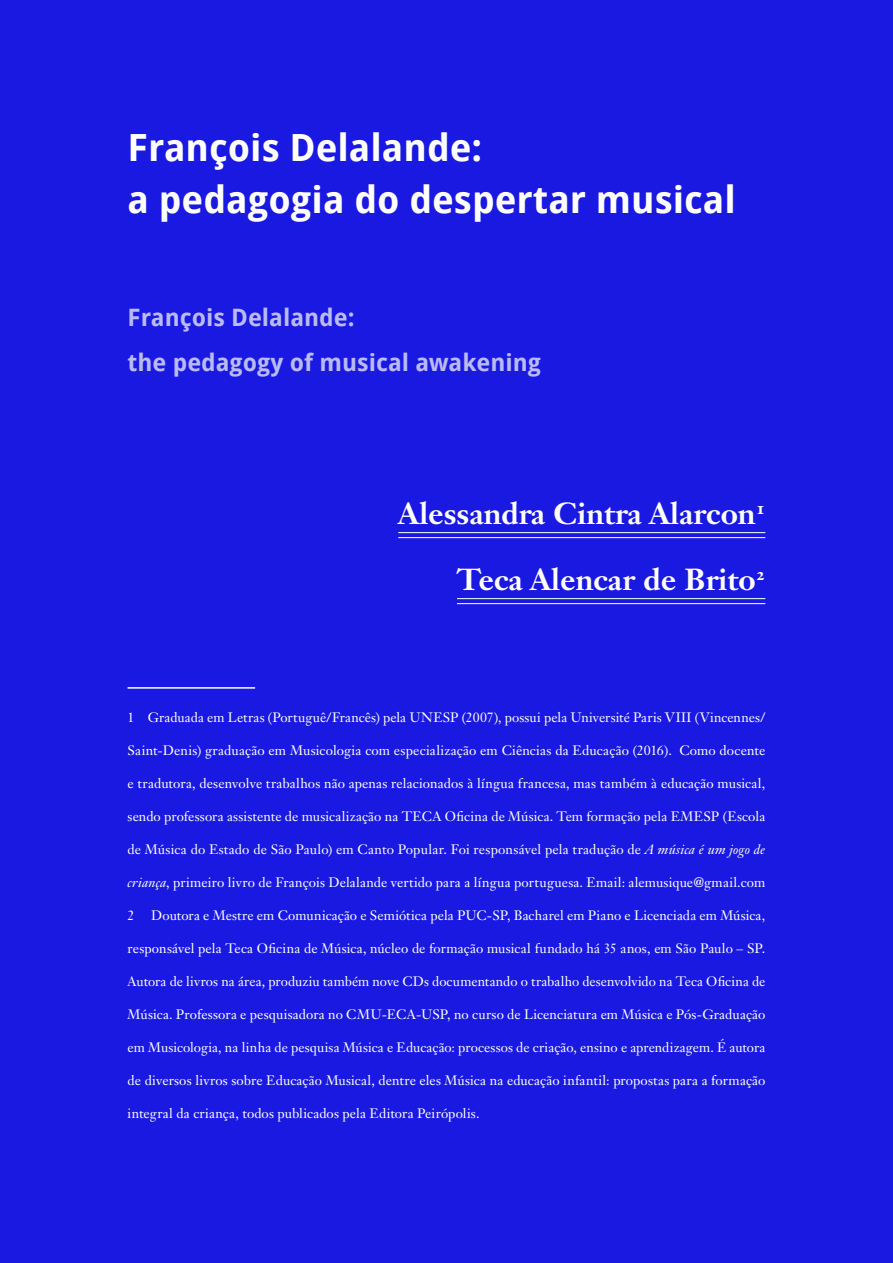
<style>
.page{position:relative;width:893px;height:1263px;background:#1919e1}
.page>*{position:absolute;margin:0;border:0;box-sizing:border-box;transform-origin:0 0}
.t1{font:700 37.5px/52.5px "Droid Sans";color:#fff}
.t2{font:30px "Janson Text Bold Os F";color:#fff}
.t3{font:700 24px/45px "Droid Sans";color:#babaf6}
.t4{font:13.5px "Janson Text";letter-spacing:.01em;color:#fff}
.s1{font-family:"Janson Text Italic Os F"}
</style>
<div class="page">
<hr style="left:398px;top:532px;width:367px;height:1px;background:#fff">
<hr style="left:398px;top:537px;width:367px;height:1px;background:#fff">
<hr style="left:457px;top:598px;width:308px;height:1px;background:#fff">
<hr style="left:457px;top:603px;width:308px;height:1px;background:#fff">
<hr style="left:128px;top:687px;width:127px;height:2px;background:#fff">
<h1 class="t1" style="left:128px;top:120px;width:610px">François Delalande:<br>a pedagogia do despertar musical</h1>
<h3 class="t3" style="left:128px;top:294px;width:415px">François Delalande:<br>the pedagogy of musical awakening</h3>
<h2 class="t2" style="left:398px;top:494px;width:369px">Alessandra Cintra Alarcon<sup>1</sup></h2>
<h2 class="t2" style="left:457px;top:560px;width:310px">Teca Alencar de Brito<sup>2</sup></h2>
<p class="t4" style="left:128px;top:708px;width:639px">1 Graduada em Letras (Portuguê/Francês) pela UNESP (2007), possui pela Université Paris VIII (Vincennes/</p>
<p class="t4" style="left:128px;top:741px;width:639px">Saint-Denis) graduação em Musicologia com especialização em Ciências da Educação (2016). Como docente</p>
<p class="t4" style="left:128px;top:774px;width:639px">e tradutora, desenvolve trabalhos não apenas relacionados à língua francesa, mas também à educação musical,</p>
<p class="t4" style="left:128px;top:807px;width:639px">sendo professora assistente de musicalização na TECA Oficina de Música. Tem formação pela EMESP (Escola</p>
<p class="t4" style="left:128px;top:840px;width:639px">de Música do Estado de São Paulo) em Canto Popular. Foi responsável pela tradução de <span class="s1">A música é um jogo de</span></p>
<p class="t4" style="left:128px;top:873px;width:639px"><span class="s1">criança</span>, primeiro livro de François Delalande vertido para a língua portuguesa. Email: alemusique@gmail.com</p>
<p class="t4" style="left:128px;top:906px;width:639px">2 Doutora e Mestre em Comunicação e Semiótica pela PUC-SP, Bacharel em Piano e Licenciada em Música,</p>
<p class="t4" style="left:128px;top:939px;width:639px">responsável pela Teca Oficina de Música, núcleo de formação musical fundado há 35 anos, em São Paulo – SP.</p>
<p class="t4" style="left:128px;top:972px;width:639px">Autora de livros na área, produziu também nove CDs documentando o trabalho desenvolvido na Teca Oficina de</p>
<p class="t4" style="left:128px;top:1005px;width:639px">Música. Professora e pesquisadora no CMU-ECA-USP, no curso de Licenciatura em Música e Pós-Graduação</p>
<p class="t4" style="left:128px;top:1038px;width:639px">em Musicologia, na linha de pesquisa Música e Educação: processos de criação, ensino e aprendizagem. É autora</p>
<p class="t4" style="left:128px;top:1071px;width:639px">de diversos livros sobre Educação Musical, dentre eles Música na educação infantil: propostas para a formação</p>
<p class="t4" style="left:128px;top:1104px;width:353px">integral da criança, todos publicados pela Editora Peirópolis.</p>
</div>
